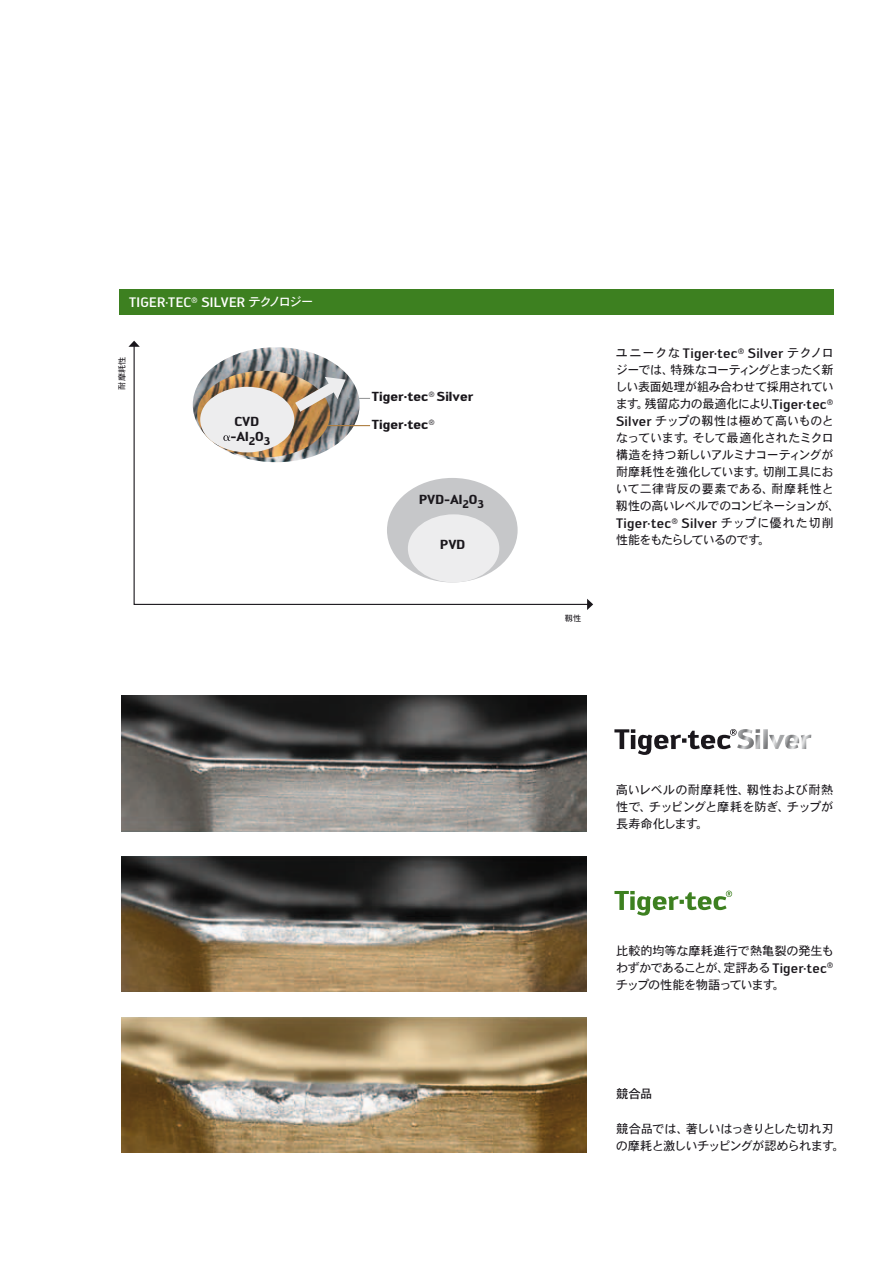
<style>
.page{position:relative;width:893px;height:1263px;background:#fff}
.page>*{position:absolute;margin:0;border:0;box-sizing:border-box;transform-origin:0 0}
.t1{font:500 13.5px "Walter PRO";letter-spacing:.015em;color:#1a171c}
.t2{font:500 13.5px "Walter PRO";letter-spacing:.02em;color:#fff}
.t3{font:700 12.9px/14.7px "Walter PRO";color:#1a171c;text-align:center}
.t4{font:12.3px/17px "URW Heisei Gothic";letter-spacing:-.04em;color:#1a171c;text-align:justify}
.t5{font:12.3px/17px "URW Heisei Gothic";letter-spacing:-.065em;color:#1a171c}
.t6{font:12.3px "URW Heisei Gothic";letter-spacing:-.075em;color:#1a171c}
.t7{font:500 12.3px "URW Heisei Gothic";color:#1a171c}
.t8{font:8.1px "URW Heisei Gothic";letter-spacing:.005em;color:#1a171c}
.s1{font-family:"URW Heisei Gothic";font-size:12.3px}
.s2{font-family:"URW Heisei Gothic";font-weight:400;font-size:12.3px}
.s3{font-family:"Walter PRO";font-weight:500;font-size:13.5px}
</style>
<div class="page">
<div style="left:119px;top:289px;width:714px;height:26px;background:#3d8020"></div>
<svg style="left:133px;top:347px;width:454px;height:258px"></svg>
<svg style="left:587px;top:599px;width:6px;height:11px"></svg>
<svg style="left:128px;top:341px;width:12px;height:6px"></svg>
<img style="left:193px;top:347px;width:167px;height:115px">
<hr style="left:318px;top:425px;width:52px;height:1px;background:#ae7e42">
<img style="left:197px;top:371px;width:133px;height:86px">
<div style="left:200px;top:387px;width:94px;height:65px;background:#ededee;border-radius:50%"></div>
<svg style="left:223px;top:435px;width:7px;height:6px"></svg>
<svg style="left:295px;top:377px;width:75px;height:35px"></svg>
<img style="left:122px;top:696px;width:464px;height:135px">
<img style="left:122px;top:856px;width:464px;height:136px">
<img style="left:122px;top:1017px;width:464px;height:135px">
<svg style="left:614px;top:890px;width:118px;height:26px"></svg>
<svg style="left:614px;top:729px;width:123px;height:26px"></svg>
<img style="left:737px;top:729px;width:74px;height:20px">
<div style="left:387px;top:478px;width:131px;height:104px;background:#c6c7c9;border-radius:50%"></div>
<div style="left:408px;top:514px;width:91px;height:68px;background:#ededee;border-radius:50%"></div>
<p class="t2" style="left:129px;top:294px;width:186px">TIGER·TEC<sup>®</sup> SILVER <span class="s1">テクノロジー</span></p>
<p class="t8" style="left:116px;top:390px;width:34px;rotate:-90deg">耐摩耗性</p>
<p class="t3" style="left:372px;top:389px;width:103px">Tiger·tec<sup>®</sup> Silver</p>
<p class="t3" style="left:230px;top:414px;width:41px">CVD -Al<sub>2</sub>O<sub>3</sub></p>
<p class="t3" style="left:372px;top:416px;width:65px">Tiger·tec<sup>®</sup></p>
<p class="t3" style="left:419px;top:491px;width:66px">PVD-Al<sub>2</sub>O<sub>3</sub></p>
<p class="t3" style="left:440px;top:537px;width:26px">PVD</p>
<p class="t8" style="left:565px;top:612px;width:18px">靱性</p>
<p class="t1" style="left:616px;top:345px;width:219px"><span class="s2">ユニークな</span> Tiger·tec<sup>®</sup> Silver <span class="s2">テクノロ</span></p>
<p class="t4" style="left:615px;top:361px;width:226px;text-align:left">ジーでは、特殊なコーティングとまったく新しい表面処理が組み合わせて採用されています。残留応力の最適化により、<span class="s3">Tiger·tec</span><sup>®<br></sup><span class="s3">Silver</span> チップの靱性は極めて高いものとなっています。そして最適化されたミクロ構造を持つ新しいアルミナコーティングが耐摩耗性を強化しています。切削工具において二律背反の要素である、耐摩耗性と靱性の高いレベルでのコンビネーションが、</p>
<p class="t1" style="left:616px;top:515px;width:219px">Tiger·tec<sup>®</sup> Silver <span class="s2">チップに優れた切削</span></p>
<p class="t6" style="left:616px;top:531px;width:156px">性能をもたらしているのです。</p>
<p class="t4" style="left:616px;top:781px;width:219px">高いレベルの耐摩耗性、靱性および耐熱性で、チッピングと摩耗を防ぎ、チップが長寿命化します。</p>
<p class="t4" style="left:616px;top:941px;width:219px">比較的均等な摩耗進行で熱亀裂の発生もわずかであることが、定評ある <span class="s3">Tiger·tec</span><sup>®</sup>チップの性能を物語っています。</p>
<p class="t7" style="left:616px;top:1085px;width:38px">競合品</p>
<p class="t5" style="left:616px;top:1119px;width:230px">競合品では、著しいはっきりとした切れ刃の摩耗と激しいチッピングが認められます。</p>
</div>
